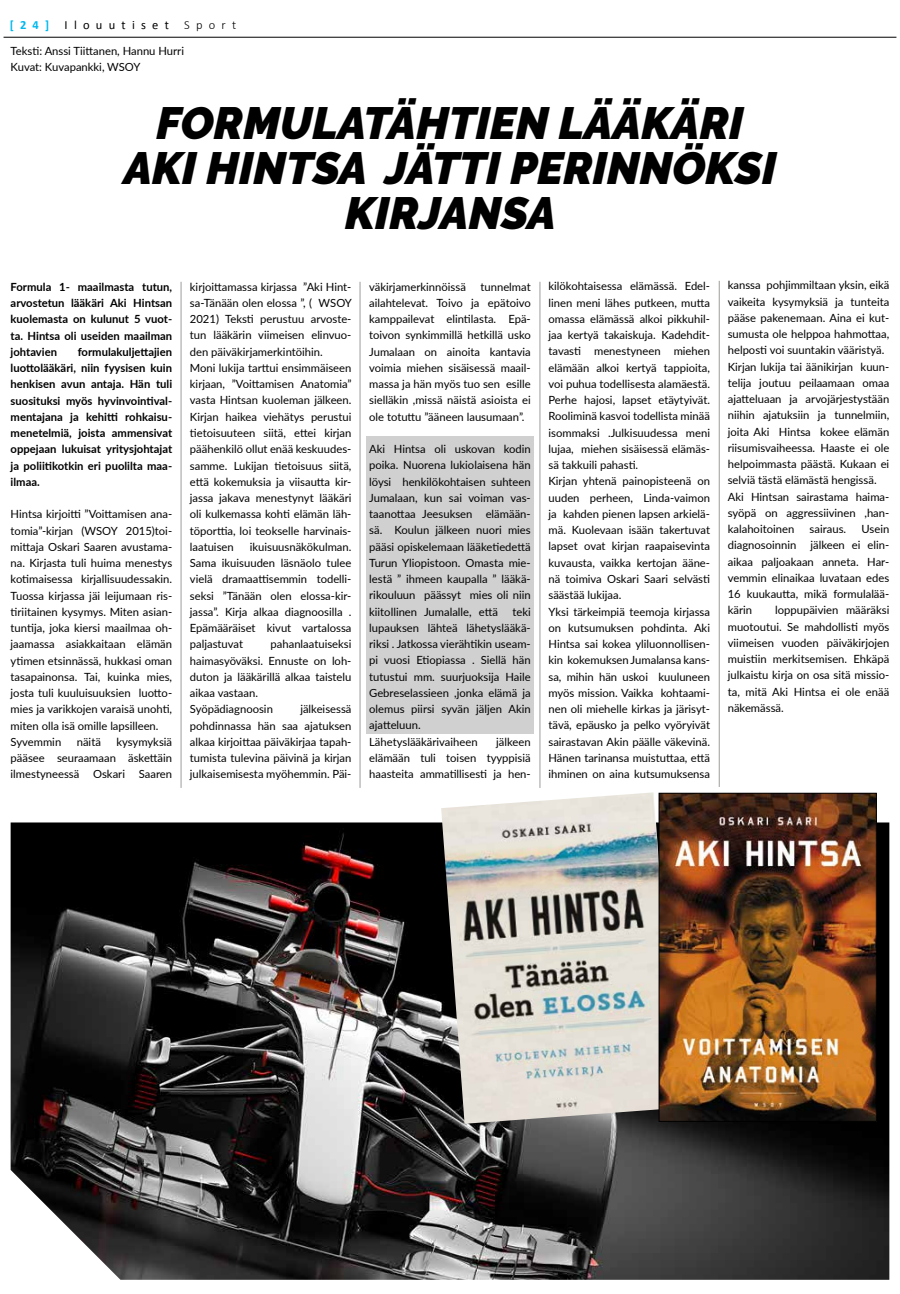
<style>
.page{position:relative;width:900px;height:1294px;background:#fff}
.page>*{position:absolute;margin:0;border:0;box-sizing:border-box;transform-origin:0 0}
.t1{font:italic 900 45px/45px "Raleway";color:#000;text-align:center}
.t2{font:12.5px "Calibri";letter-spacing:.5em;color:#000}
.t3{font:11.25px/16.2px "Lato";color:#000;text-align:justify}
.t4{font:700 11.25px/16.2px "Lato";color:#000;text-align:justify}
.s1{font-weight:700;color:#00b9ee}
.s2{font-weight:300}
</style>
<div class="page">
<hr style="left:4px;top:37px;width:892px;height:1px;background:#000">
<div style="left:366px;top:436px;width:168px;height:297px;background:#d0d0d0"></div>
<hr style="left:181px;top:282px;width:1px;height:506px;background:#9d9d9c">
<hr style="left:360px;top:282px;width:1px;height:506px;background:#9d9d9c">
<hr style="left:540px;top:282px;width:1px;height:506px;background:#9d9d9c">
<hr style="left:719px;top:281px;width:1px;height:506px;background:#9d9d9c">
<img style="left:11px;top:822px;width:878px;height:457px">
<img style="left:441px;top:792px;width:236px;height:331px">
<img style="left:661px;top:795px;width:213px;height:324px">
<div style="left:659px;top:793px;width:217px;height:328px;border:1px solid #000"></div>
<p class="t2" style="left:10px;top:16px;width:228px"><span class="s1">[24]</span> Ilouutiset <span class="s2">Sport</span></p>
<p class="t3" style="left:11px;top:42px;width:175px">Teksti: Anssi Tiittanen, Hannu Hurri<br>Kuvat: Kuvapankki, WSOY</p>
<h1 class="t1" style="left:124px;top:100px;width:654px">FORMULATÄHTIEN LÄÄKÄRI<br>AKI HINTSA JÄTTI PERINNÖKSI<br>KIRJANSA</h1>
<p class="t4" style="left:11px;top:278px;width:163px">Formula 1- maailmasta tutun, arvostetun lääkäri Aki Hintsan kuolemasta on kulunut 5 vuot&shy;ta. Hintsa oli useiden maailman johtavien</p>
<p class="t4" style="left:11px;top:343px;width:163px;text-indent:67px">formulakuljettajien luottolääkäri, niin fyysisen kuin henkisen avun antaja. Hän tuli suosituksi myös hyvinvointival&shy;mentajana ja kehitti rohkaisu&shy;menetelmiä, joista ammensivat oppejaan lukuisat yritysjohtajat ja poliitikotkin eri puolilta maa&shy;ilmaa.</p>
<p class="t3" style="left:11px;top:505px;width:163px;text-align:left">Hintsa kirjoitti ”Voittamisen ana&shy;tomia”-kirjan (WSOY 2015)toi&shy;mittaja Oskari Saaren avustama&shy;na. Kirjasta tuli huima menestys kotimaisessa kirjallisuudessakin.<br>Tuossa kirjassa jäi leijumaan ris&shy;tiriitainen kysymys. Miten asian&shy;tuntija, joka kiersi maailmaa oh&shy;jaamassa asiakkaitaan elämän ytimen etsinnässä, hukkasi oman tasapainonsa. Tai, kuinka mies, josta tuli kuuluisuuksien luotto&shy;mies ja varikkojen varaisä unohti, miten olla isä omille lapsilleen.<br>Syvemmin</p>
<p class="t3" style="left:11px;top:733px;width:163px;text-indent:106px">kysymyksiä pääsee seuraamaan äskettäin ilmestyneessä Oskari Saaren</p>
<p class="t3" style="left:77px;top:733px;width:26px">näitä</p>
<p class="t3" style="left:190px;top:278px;width:164px;text-align:left">kirjoittamassa kirjassa ”Aki Hint&shy;sa-Tänään olen elossa ”, ( WSOY<br>2021) Teksti perustuu arvoste&shy;tun lääkärin viimeisen elinvuo&shy;den päiväkirjamerkintöihin.<br>Moni lukija tarttui ensimmäiseen kirjaan, ”Voittamisen Anatomia” vasta Hintsan kuoleman jälkeen.<br>Kirjan haikea viehätys perustui tietoisuuteen siitä, ettei kirjan päähenkilö ollut enää keskuudes&shy;samme. Lukijan tietoisuus siitä, että kokemuksia ja viisautta kir&shy;jassa jakava menestynyt lääkäri oli kulkemassa kohti elämän läh&shy;töporttia, loi teokselle harvinais&shy;laatuisen</p>
<p class="t3" style="left:190px;top:538px;width:163px;text-indent:60px">ikuisuusnäkökulman.<br>Sama ikuisuuden läsnäolo tulee vielä dramaattisemmin todelli&shy;seksi ”Tänään olen elossa-kir&shy;jassa”. Kirja alkaa diagnoosilla .<br>Epämääräiset kivut vartalossa paljastuvat</p>
<p class="t3" style="left:190px;top:635px;width:163px;text-align:left;text-indent:81px">pahanlaatuiseksi haimasyöväksi. Ennuste on loh&shy;duton ja lääkärillä alkaa taistelu aikaa vastaan.<br>Syöpädiagnoosin</p>
<p class="t3" style="left:190px;top:700px;width:163px;text-indent:110px">jälkeisessä pohdinnassa hän saa ajatuksen alkaa kirjoittaa päiväkirjaa tapah&shy;tumista tulevina päivinä ja kirjan julkaisemisesta myöhemmin. Päi-</p>
<p class="t3" style="left:369px;top:278px;width:163px;text-indent:111px">tunnelmat ailahtelevat. Toivo ja epätoivo kamppailevat elintilasta. Epä&shy;toivon synkimmillä hetkillä usko Jumalaan on ainoita kantavia voimia miehen sisäisessä maail&shy;massa ja hän myös tuo sen esille sielläkin ,missä näistä asioista ei ole totuttu ”ääneen lausumaan”.</p>
<p class="t3" style="left:369px;top:440px;width:163px">Aki Hintsa oli uskovan kodin poika. Nuorena lukiolaisena hän löysi henkilökohtaisen suhteen Jumalaan, kun sai voiman vas&shy;taanottaa Jeesuksen elämään&shy;sä. Koulun jälkeen nuori mies pääsi opiskelemaan lääketiedettä Turun Yliopistoon. Omasta mie&shy;lestä ” ihmeen kaupalla ” lääkä&shy;rikouluun päässyt mies oli niin kiitollinen Jumalalle, että</p>
<p class="t3" style="left:369px;top:278px;width:98px">väkirjamerkinnöissä</p>
<p class="t3" style="left:369px;top:603px;width:163px;text-align:left;text-indent:143px">teki lupauksen lähteä lähetyslääkä&shy;riksi . Jatkossa vierähtikin useam&shy;pi vuosi Etiopiassa . Siellä hän tutustui mm. suurjuoksija Haile<br>Gebreselassieen ,jonka elämä ja olemus piirsi syvän jäljen Akin ajatteluun.<br>Lähetyslääkärivaiheen</p>
<p class="t3" style="left:369px;top:733px;width:163px;text-indent:127px">jälkeen elämään tuli toisen tyyppisiä haasteita ammatillisesti ja hen-</p>
<p class="t3" style="left:549px;top:278px;width:163px;text-align:left">kilökohtaisessa elämässä. Edel&shy;linen meni lähes putkeen, mutta omassa elämässä alkoi pikkuhil&shy;jaa kertyä takaiskuja. Kadehdit&shy;tavasti menestyneen miehen elämään alkoi kertyä tappioita, voi puhua todellisesta alamäestä.<br>Perhe hajosi, lapset etäytyivät.<br>Rooliminä kasvoi todellista minää isommaksi .Julkisuudessa meni lujaa, miehen sisäisessä elämäs&shy;sä takkuili pahasti.<br>Kirjan yhtenä painopisteenä on uuden perheen, Linda-vaimon ja kahden pienen lapsen arkielä&shy;mä. Kuolevaan isään takertuvat lapset ovat kirjan raapaisevinta kuvausta, vaikka kertojan ääne&shy;nä toimiva Oskari Saari selvästi säästää lukijaa.<br>Yksi tärkeimpiä teemoja kirjassa on kutsumuksen pohdinta. Aki<br>Hintsa sai kokea yliluonnollisen&shy;kin kokemuksen Jumalansa kans&shy;sa, mihin hän uskoi kuuluneen myös mission. Vaikka kohtaami&shy;nen oli miehelle kirkas ja järisyt&shy;tävä, epäusko ja pelko vyöryivät sairastavan Akin päälle väkevinä.<br>Hänen tarinansa muistuttaa, että ihminen on aina kutsumuksensa</p>
<p class="t3" style="left:728px;top:277px;width:163px;text-align:left">kanssa pohjimmiltaan yksin, eikä vaikeita kysymyksiä ja tunteita pääse pakenemaan. Aina ei kut&shy;sumusta ole helppoa hahmottaa, helposti voi suuntakin vääristyä.<br>Kirjan lukija tai äänikirjan kuun&shy;telija joutuu peilaamaan omaa ajatteluaan ja arvojärjestystään niihin ajatuksiin ja tunnelmiin, joita Aki Hintsa kokee elämän riisumisvaiheessa. Haaste ei ole helpoimmasta päästä. Kukaan ei selviä tästä elämästä hengissä.<br>Aki Hintsan sairastama haima&shy;syöpä on aggressiivinen ,han&shy;kalahoitoinen</p>
<p class="t3" style="left:728px;top:520px;width:163px;text-indent:134px">Usein diagnosoinnin jälkeen ei elin&shy;aikaa paljoakaan anneta. Har&shy;vemmin elinaikaa luvataan edes 16 kuukautta, mikä formulalää&shy;kärin</p>
<p class="t3" style="left:810px;top:520px;width:38px">sairaus.</p>
<p class="t3" style="left:728px;top:601px;width:163px;text-indent:47px">loppupäivien määräksi muotoutui. Se mahdollisti myös viimeisen vuoden päiväkirjojen muistiin merkitsemisen. Ehkäpä julkaistu kirja on osa sitä missio&shy;ta, mitä Aki Hintsa ei ole enää näkemässä.</p>
</div>
